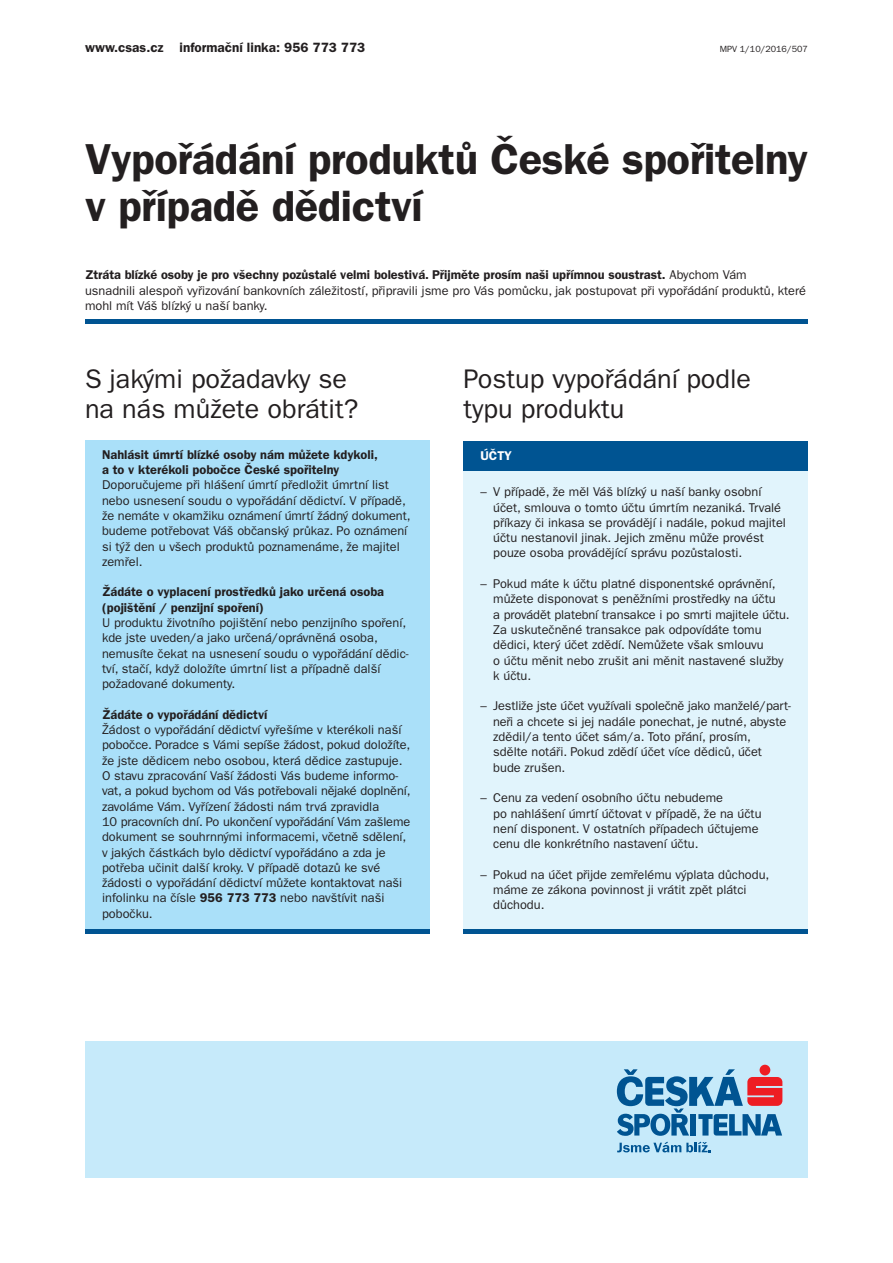
<style>
.page{position:relative;width:893px;height:1263px;background:#fff}
.page>*{position:absolute;margin:0;border:0;box-sizing:border-box;transform-origin:0 0}
.t1{font:600 43.5px/46.5px "ITC Franklin Gothic Std";letter-spacing:-.01em;color:#231f20}
.t2{font:27px/30px "ITC Franklin Gothic Std";color:#231f20}
.t3{font:600 13.5px "ITC Franklin Gothic Std";color:#231f20}
.t4{font:12.75px/15.3px "ITC Franklin Gothic Std";color:#231f20}
.t5{font:600 12.75px/15.3px "ITC Franklin Gothic Std";color:#231f20}
.t6{font:600 12.75px "ITC Franklin Gothic Std";color:#fff}
.t7{font:9px "ITC Franklin Gothic Std";color:#231f20}
.s1{font-weight:600}
</style>
<div class="page">
<div style="left:85px;top:1042px;width:723px;height:136px;background:#c6eafa"></div>
<svg style="left:617px;top:1065px;width:165px;height:87px"></svg>
<hr style="left:85px;top:319px;width:723px;height:4px;background:#005492">
<div style="left:85px;top:441px;width:344px;height:489px;background:#aae0f9"></div>
<hr style="left:85px;top:930px;width:344px;height:4px;background:#005492">
<div style="left:463px;top:470px;width:345px;height:460px;background:#e1f4fc"></div>
<hr style="left:463px;top:930px;width:345px;height:4px;background:#005492">
<div style="left:463px;top:441px;width:345px;height:29px;background:#005492"></div>
<p class="t3" style="left:85px;top:39px;width:282px">www.csas.cz informační linka: 956 773 773</p>
<p class="t7" style="left:720px;top:43px;width:90px">MPV 1/10/2016/507</p>
<h1 class="t1" style="left:85px;top:136px;width:724px">Vypořádání produktů České spořitelny v případě dědictví</h1>
<p class="t4" style="left:85px;top:267px;width:723px"><span class="s1">Ztráta blízké osoby je pro všechny pozůstalé velmi bolestivá. Přijměte prosím naši upřímnou soustrast.</span> Abychom Vám<br>usnadnili alespoň vyřizování bankovních záležitostí, připravili jsme pro Vás pomůcku, jak postupovat při vypořádání produktů, které mohl mít Váš blízký u naší banky.</p>
<h2 class="t2" style="left:85px;top:363px;width:275px">S jakými požadavky se na nás můžete obrátit?</h2>
<h2 class="t2" style="left:463px;top:363px;width:289px">Postup vypořádání podle typu produktu</h2>
<p class="t5" style="left:102px;top:446px;width:277px">Nahlásit úmrtí blízké osoby nám můžete kdykoli, a to v kterékoli pobočce České spořitelny</p>
<p class="t4" style="left:102px;top:477px;width:310px">Doporučujeme při hlášení úmrtí předložit úmrtní list nebo usnesení soudu o vypořádání dědictví. V případě, že nemáte v okamžiku oznámení úmrtí žádný dokument, budeme potřebovat Váš občanský průkaz. Po oznámení si týž den u všech produktů poznamenáme, že majitel zemřel.</p>
<p class="t5" style="left:102px;top:584px;width:284px">Žádáte o vyplacení prostředků jako určená osoba (pojištění / penzijní spoření)</p>
<p class="t4" style="left:102px;top:615px;width:308px">U produktu životního pojištění nebo penzijního spoření, kde jste uveden/a jako určená/oprávněná osoba, nemusíte čekat na usnesení soudu o vypořádání dědic&shy;tví, stačí, když doložíte úmrtní list a případně další požadované dokumenty.</p>
<p class="t5" style="left:102px;top:707px;width:167px">Žádáte o vypořádání dědictví</p>
<p class="t4" style="left:102px;top:722px;width:310px">Žádost o vypořádání dědictví vyřešíme v kterékoli naší pobočce. Poradce s Vámi sepíše žádost, pokud doložíte, že jste dědicem nebo osobou, která dědice zastupuje.<br>O stavu zpracování Vaší žádosti Vás budeme informo&shy;vat, a pokud bychom od Vás potřebovali nějaké doplnění, zavoláme Vám. Vyřízení žádosti nám trvá zpravidla<br>10 pracovních dní. Po ukončení vypořádání Vám zašleme dokument se souhrnnými informacemi, včetně sdělení, v jakých částkách bylo dědictví vypořádáno a zda je potřeba učinit další kroky. V případě dotazů ke své žádosti o vypořádání dědictví můžete kontaktovat naši infolinku na čísle <span class="s1">956 773 773</span> nebo navštívit naši pobočku.</p>
<p class="t6" style="left:480px;top:447px;width:33px">ÚČTY</p>
<p class="t4" style="left:493px;top:484px;width:294px;text-indent:-13px">– V případě, že měl Váš blízký u naší banky osobní účet, smlouva o tomto účtu úmrtím nezaniká. Trvalé příkazy či inkasa se provádějí i nadále, pokud majitel účtu nestanovil jinak. Jejich změnu může provést pouze osoba provádějící správu pozůstalosti.</p>
<p class="t4" style="left:493px;top:576px;width:298px;text-indent:-13px">– Pokud máte k účtu platné disponentské oprávnění, můžete disponovat s peněžními prostředky na účtu<br>a provádět platební transakce i po smrti majitele účtu.<br>Za uskutečněné transakce pak odpovídáte tomu dědici, který účet zdědí. Nemůžete však smlouvu<br>o účtu měnit nebo zrušit ani měnit nastavené služby k účtu.</p>
<p class="t4" style="left:493px;top:698px;width:299px;text-indent:-13px">– Jestliže jste účet využívali společně jako manželé/part&shy;neři a chcete si jej nadále ponechat, je nutné, abyste zdědil/a tento účet sám/a. Toto přání, prosím,<br>sdělte notáři. Pokud zdědí účet více dědiců, účet bude zrušen.</p>
<p class="t4" style="left:493px;top:790px;width:270px;text-indent:-13px">– Cenu za vedení osobního účtu nebudeme<br>po nahlášení úmrtí účtovat v případě, že na účtu není disponent. V ostatních případech účtujeme cenu dle konkrétního nastavení účtu.</p>
<p class="t4" style="left:493px;top:867px;width:278px;text-indent:-13px">– Pokud na účet přijde zemřelému výplata důchodu, máme ze zákona povinnost ji vrátit zpět plátci důchodu.</p>
</div>
